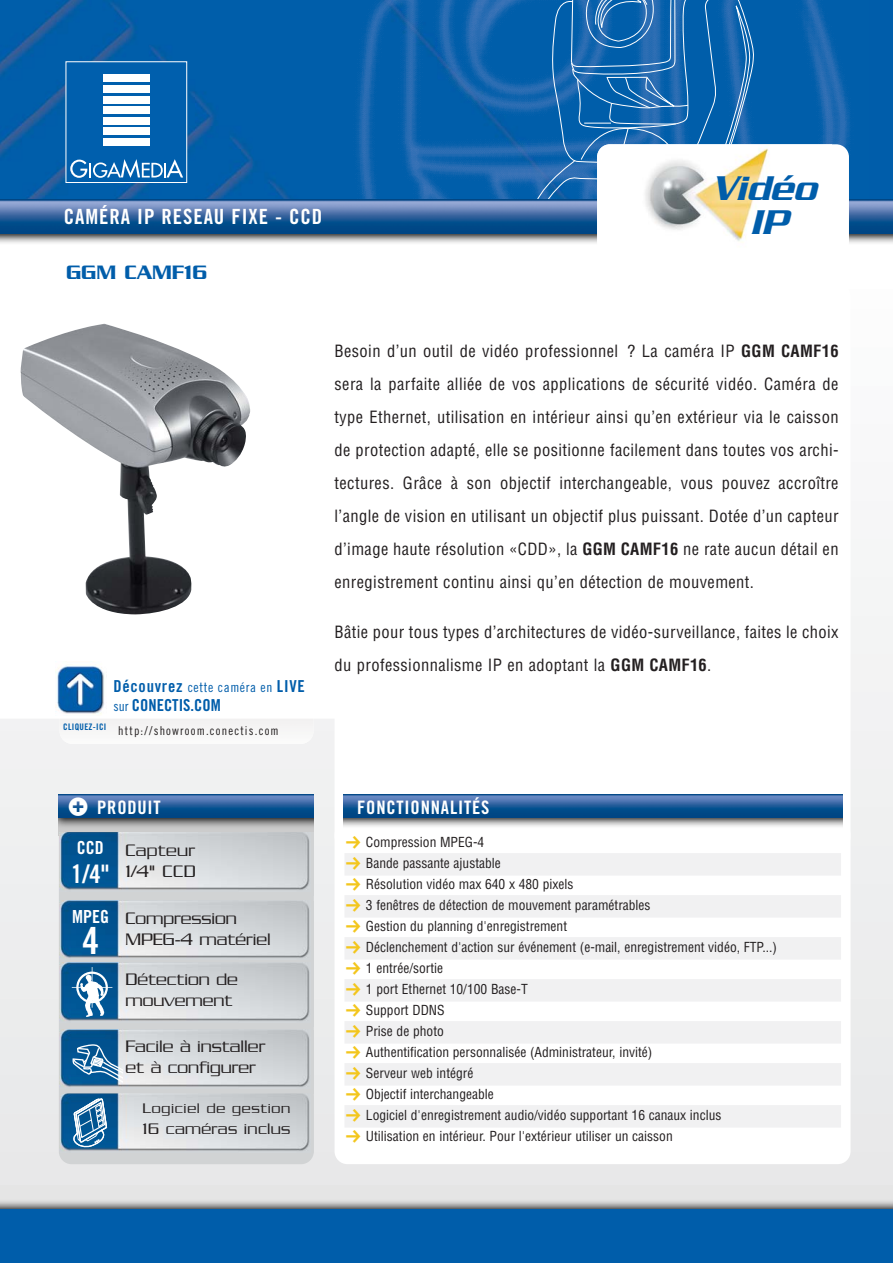
<style>
.page{position:relative;width:893px;height:1263px;background:#fff}
.page>*{position:absolute;margin:0;border:0;box-sizing:border-box;transform-origin:0 0}
.t1{font:37.5px "Trade Gothic Bold Cond Twenty";color:#fff}
.t2{font:italic 500 37.05px/34.5px "Serpentine";color:#005daa;text-align:center}
.t3{font:25.5px "Trade Gothic Bold Cond Twenty";color:#fff}
.t4{font:21px "Trade Gothic Bold Cond Twenty";letter-spacing:.045em;color:#fff}
.t5{font:500 21px "Serpentine";color:#005daa}
.t6{font:18.6px "Trade Gothic Bold Cond Twenty";letter-spacing:.045em;color:#fff}
.t7{font:300 18px/21px "Serpentine";color:#231f20}
.t8{font:300 18px/21px "Serpentine";letter-spacing:.02em;color:#231f20}
.t9{font:18px "Trade Gothic Bold Cond Twenty";color:#fff}
.t10{font:condensed 16.5px/33px "Helvetica";letter-spacing:.025em;color:#231f20;text-align:justify}
.t11{font:16.5px/18.8px "Trade Gothic Bold Cond Twenty";letter-spacing:.045em;color:#005daa}
.t12{font:300 16.5px "Serpentine";letter-spacing:.02em;color:#231f20}
.t13{font:300 15px "Serpentine";letter-spacing:.045em;color:#231f20}
.t14{font:condensed 13.5px/21px "Helvetica";color:#231f20}
.t15{font:12.15px "Trade Gothic Cond Eighteen";letter-spacing:.095em;color:#231f20}
.s1{font-family:"Trade Gothic Cond Eighteen";font-size:13.5px}
.s2{font-family:"FF Dingbests";font-size:27.3px}
.s3{font-weight:700}
.s4{font-family:"FF Dingbests";font-stretch:normal;font-size:22.5px;color:#f3c61d}
</style>
<div class="page">
<img style="left:0;top:0;width:209px;height:200px">
<div style="left:0;top:1152px;width:893px;height:37px;background:#e8e8e9"></div>
<div style="left:0;top:1114px;width:893px;height:37px;background:#e9e9ea"></div>
<div style="left:0;top:1076px;width:893px;height:37px;background:#e9eaeb"></div>
<div style="left:0;top:1038px;width:893px;height:36px;background:#eaebec"></div>
<div style="left:0;top:999px;width:893px;height:37px;background:#ebecec"></div>
<div style="left:0;top:961px;width:893px;height:37px;background:#eceded"></div>
<div style="left:0;top:923px;width:893px;height:37px;background:#ededee"></div>
<div style="left:0;top:884px;width:893px;height:37px;background:#edeeef"></div>
<div style="left:0;top:846px;width:893px;height:37px;background:#eeeff0"></div>
<div style="left:0;top:808px;width:893px;height:37px;background:#eff0f0"></div>
<div style="left:0;top:769px;width:893px;height:37px;background:#f0f1f1"></div>
<div style="left:0;top:731px;width:893px;height:37px;background:#f1f1f2"></div>
<div style="left:0;top:693px;width:893px;height:37px;background:#f2f2f3"></div>
<div style="left:0;top:654px;width:893px;height:37px;background:#f3f3f3"></div>
<div style="left:0;top:616px;width:893px;height:37px;background:#f3f4f4"></div>
<div style="left:0;top:578px;width:893px;height:37px;background:#f4f5f5"></div>
<div style="left:0;top:386px;width:893px;height:37px;background:#f9f9fa"></div>
<div style="left:0;top:348px;width:893px;height:37px;background:#fafbfb"></div>
<div style="left:0;top:578px;width:334px;height:140px;background:#fff"></div>
<div style="left:334px;top:283px;width:516px;height:566px;background:#fff;border-radius:13px"></div>
<div style="left:46px;top:660px;width:67px;height:57px;background:#fff"></div>
<img style="left:55px;top:665px;width:49px;height:50px">
<svg style="left:59px;top:801px;width:255px;height:363px;background:#c5c7c8"></svg>
<div style="left:334px;top:822px;width:516px;height:342px;background:#fff;border-radius:13px"></div>
<img style="left:0;top:234px;width:893px;height:9px">
<img style="left:344px;top:794px;width:498px;height:33px">
<img style="left:0;top:1191px;width:893px;height:19px">
<div style="left:0;top:1210px;width:893px;height:53px;background:#005daa"></div>
<img style="left:209px;top:0;width:684px;height:200px">
<svg style="left:535px;top:0;width:239px;height:200px;background:#1b6cb1"></svg>
<div style="left:66px;top:62px;width:121px;height:121px;background:#005fad"></div>
<div style="left:66px;top:61px;width:121px;height:122px;border:1px solid #fff"></div>
<svg style="left:70px;top:159px;width:113px;height:19px"></svg>
<div style="left:103px;top:75px;width:46px;height:7px;background:#fff"></div>
<div style="left:103px;top:85px;width:46px;height:7px;background:#fff"></div>
<div style="left:103px;top:96px;width:46px;height:7px;background:#fff"></div>
<div style="left:103px;top:107px;width:46px;height:7px;background:#fff"></div>
<div style="left:103px;top:117px;width:46px;height:7px;background:#fff"></div>
<div style="left:103px;top:128px;width:46px;height:7px;background:#fff"></div>
<div style="left:103px;top:138px;width:46px;height:7px;background:#fff"></div>
<img style="left:344px;top:795px;width:498px;height:23px">
<img style="left:59px;top:795px;width:255px;height:23px">
<img style="left:0;top:200px;width:893px;height:34px">
<div style="left:597px;top:144px;width:252px;height:146px;background:#fff;border-radius:13px"></div>
<img style="left:597px;top:144px;width:235px;height:99px">
<img style="left:20px;top:323px;width:230px;height:291px">
<div style="left:344px;top:853px;width:497px;height:23px;background:#f1f1f2"></div>
<div style="left:344px;top:895px;width:497px;height:23px;background:#f1f1f2"></div>
<div style="left:344px;top:937px;width:497px;height:23px;background:#f1f1f2"></div>
<div style="left:344px;top:979px;width:497px;height:23px;background:#f1f1f2"></div>
<div style="left:344px;top:1021px;width:497px;height:23px;background:#f1f1f2"></div>
<div style="left:344px;top:1063px;width:497px;height:23px;background:#f1f1f2"></div>
<div style="left:344px;top:1105px;width:497px;height:23px;background:#f1f1f2"></div>
<img style="left:60px;top:901px;width:250px;height:57px">
<img style="left:60px;top:963px;width:250px;height:58px">
<img style="left:60px;top:1030px;width:250px;height:57px">
<img style="left:60px;top:1093px;width:250px;height:58px">
<svg style="left:72px;top:967px;width:40px;height:50px;background:#558cb5"></svg>
<svg style="left:72px;top:1044px;width:51px;height:107px;background:#568ab1"></svg>
<img style="left:60px;top:832px;width:250px;height:58px">
<p class="t4" style="left:64px;top:209px;width:260px">CAMÉRA IP RESEAU FIXE - CCD</p>
<p class="t5" style="left:66px;top:266px;width:143px">GGM CAMF16</p>
<h2 class="t2" style="left:711px;top:174px;width:114px">Vidéo<br>IP</h2>
<p class="t11" style="left:114px;top:678px;width:193px">Découvrez <span class="s1">cette caméra en</span> LIVE <span class="s1">sur</span> CONECTIS.COM</p>
<p class="t15" style="left:63px;top:726px;width:217px"><sup>CLIQUEZ-ICI</sup> http://showroom.conectis.com</p>
<p class="t6" style="left:66px;top:800px;width:96px"><span class="s2">+</span> PRODUIT</p>
<p class="t9" style="left:77px;top:841px;width:28px">CCD</p>
<h3 class="t3" style="left:71px;top:864px;width:40px">1/4"</h3>
<p class="t9" style="left:72px;top:910px;width:38px">MPEG</p>
<h1 class="t1" style="left:82px;top:927px;width:18px">4</h1>
<p class="t8" style="left:125px;top:841px;width:72px">Capteur<br>1/4" CCD</p>
<p class="t7" style="left:125px;top:909px;width:147px">Compression<br>MPEG-4 matériel</p>
<p class="t7" style="left:125px;top:970px;width:114px">Détection de mouvement</p>
<p class="t7" style="left:125px;top:1037px;width:141px">Facile à installer et à configurer</p>
<p class="t13" style="left:143px;top:1103px;width:149px">Logiciel de gestion</p>
<p class="t12" style="left:143px;top:1123px;width:149px">16 caméras inclus</p>
<p class="t10" style="left:334px;top:336px;width:505px">Besoin d’un outil de vidéo professionnel ? La caméra IP <span class="s3">GGM CAMF16 </span>sera la parfaite alliée de vos applications de sécurité vidéo. Caméra de type Ethernet, utilisation en intérieur ainsi qu’en extérieur via le caisson de protection adapté, elle se positionne facilement dans toutes vos archi&shy;tectures. Grâce à son objectif interchangeable, vous pouvez accroître l’angle de vision en utilisant un objectif plus puissant. Dotée d’un capteur d’image haute résolution «CDD», la <span class="s3">GGM CAMF16</span> ne rate aucun détail en enregistrement continu ainsi qu’en détection de mouvement.</p>
<p class="t10" style="left:334px;top:617px;width:506px">Bâtie pour tous types d’architectures de vidéo-surveillance, faites le choix du professionnalisme IP en adoptant la <span class="s3">GGM CAMF16</span>.</p>
<p class="t6" style="left:357px;top:800px;width:134px">FONCTIONNALITÉS</p>
<p class="t14" style="left:344px;top:833px;width:434px"><span class="s4">f</span> Compression MPEG-4<br><span class="s4">f</span> Bande passante ajustable<br><span class="s4">f</span> Résolution vidéo max 640 x 480 pixels<br><span class="s4">f</span> 3 fenêtres de détection de mouvement paramétrables<br><span class="s4">f</span> Gestion du planning d'enregistrement<br><span class="s4">f</span> Déclenchement d'action sur événement (e-mail, enregistrement vidéo, FTP...) <span class="s4">f</span> 1 entrée/sortie<br><span class="s4">f</span> 1 port Ethernet 10/100 Base-T<br><span class="s4">f</span> Support DDNS<br><span class="s4">f</span> Prise de photo<br><span class="s4">f</span> Authentification personnalisée (Administrateur, invité)<br><span class="s4">f</span> Serveur web intégré<br><span class="s4">f</span> Objectif interchangeable<br><span class="s4">f</span> Logiciel d'enregistrement audio/vidéo supportant 16 canaux inclus<br><span class="s4">f</span> Utilisation en intérieur. Pour l'extérieur utiliser un caisson</p>
</div>
